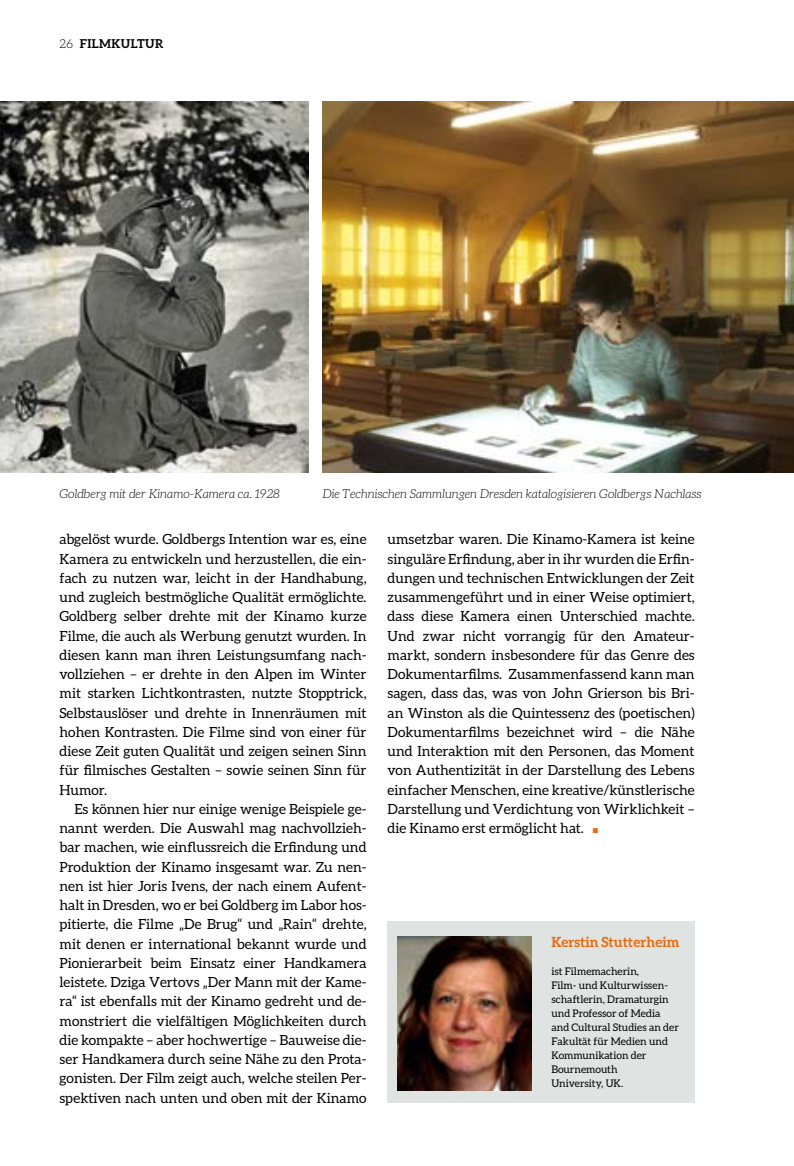
<style>
.page{position:relative;width:794px;height:1166px;background:#fff}
.page>*{position:absolute;margin:0;border:0;box-sizing:border-box;transform-origin:0 0}
.t1{font:14px/19.2px "Aleo";color:#000;text-align:justify}
.t2{font:700 14px "Aleo";color:#eb690b}
.t3{font:italic 300 12.25px "Aleo";color:#000}
.t4{font:700 12.25px "Aleo";letter-spacing:.03em;color:#000}
.t5{font:10.5px/14px "Aleo";color:#000}
.s1{font-weight:300}
.s2{color:#eb690b}
</style>
<div class="page">
<div style="left:388px;top:921px;width:306px;height:182px;background:#dfe3e1"></div>
<img style="left:397px;top:936px;width:134px;height:154px">
<img style="left:0;top:102px;width:309px;height:370px">
<img style="left:322px;top:102px;width:472px;height:370px">
<p class="t4" style="left:60px;top:37px;width:105px"><span class="s1">26</span> FILMKULTUR</p>
<p class="t3" style="left:60px;top:487px;width:222px">Goldberg mit der Kinamo-Kamera ca. 1928</p>
<p class="t3" style="left:322px;top:487px;width:381px">Die Technischen Sammlungen Dresden katalogisieren Goldbergs Nachlass</p>
<p class="t1" style="left:60px;top:529px;width:308px">abgelöst wurde. Goldbergs Intention war es, eine Kamera zu entwickeln und herzustellen, die ein&shy;fach zu nutzen war, leicht in der Handhabung, und zugleich bestmögliche Qualität ermöglichte.<br>Goldberg selber drehte mit der Kinamo kurze Filme, die auch als Werbung genutzt wurden. In diesen kann man ihren Leistungsumfang nach&shy;vollziehen – er drehte in den Alpen im Winter mit starken Lichtkontrasten, nutzte Stopptrick, Selbstauslöser und drehte in Innenräumen mit hohen Kontrasten. Die Filme sind von einer für diese Zeit guten Qualität und zeigen seinen Sinn für filmisches Gestalten – sowie seinen Sinn für Humor.</p>
<p class="t1" style="left:60px;top:799px;width:308px;text-indent:15px">Es können hier nur einige wenige Beispiele ge&shy;nannt werden. Die Auswahl mag nachvollzieh&shy;bar machen, wie einflussreich die Erfindung und Produktion der Kinamo insgesamt war. Zu nen&shy;nen ist hier Joris Ivens, der nach einem Aufent&shy;halt in Dresden, wo er bei Goldberg im Labor hos&shy;pitierte, die Filme „De Brug“ und „Rain“ drehte, mit denen er international bekannt wurde und Pionierarbeit beim Einsatz einer Handkamera leistete. Dziga Vertovs „Der Mann mit der Kame&shy;ra“ ist ebenfalls mit der Kinamo gedreht und de&shy;monstriert die vielfältigen Möglichkeiten durch die kompakte – aber hochwertige – Bauweise die&shy;ser Handkamera durch seine Nähe zu den Prota&shy;gonisten. Der Film zeigt auch, welche steilen Per&shy;spektiven nach unten und oben mit der Kinamo</p>
<p class="t1" style="left:388px;top:529px;width:308px">umsetzbar waren. Die Kinamo-Kamera ist keine singuläre Erfindung, aber in ihr wurden die Erfin&shy;dungen und technischen Entwicklungen der Zeit zusammengeführt und in einer Weise optimiert, dass diese Kamera einen Unterschied machte.<br>Und zwar nicht vorrangig für den Amateur&shy;markt, sondern insbesondere für das Genre des Dokumentarfilms. Zusammenfassend kann man sagen, dass das, was von John Grierson bis Bri&shy;an Winston als die Quintessenz des (poetischen)<br>Dokumentarfilms bezeichnet wird – die Nähe und Interaktion mit den Personen, das Moment von Authentizität in der Darstellung des Lebens einfacher Menschen, eine kreative/künstlerische Darstellung und Verdichtung von Wirklichkeit – die Kinamo erst ermöglicht hat. <span class="s2">■</span></p>
<p class="t2" style="left:551px;top:934px;width:130px">Kerstin Stutterheim</p>
<p class="t5" style="left:551px;top:964px;width:129px">ist Filmemacherin,<br>Film- und Kulturwissen&shy;schaftlerin, Dramaturgin und Professor of Media and Cultural Studies an der<br>Fakultät für Medien und<br>Kommunikation der<br>Bournemouth<br>University, UK.</p>
</div>
